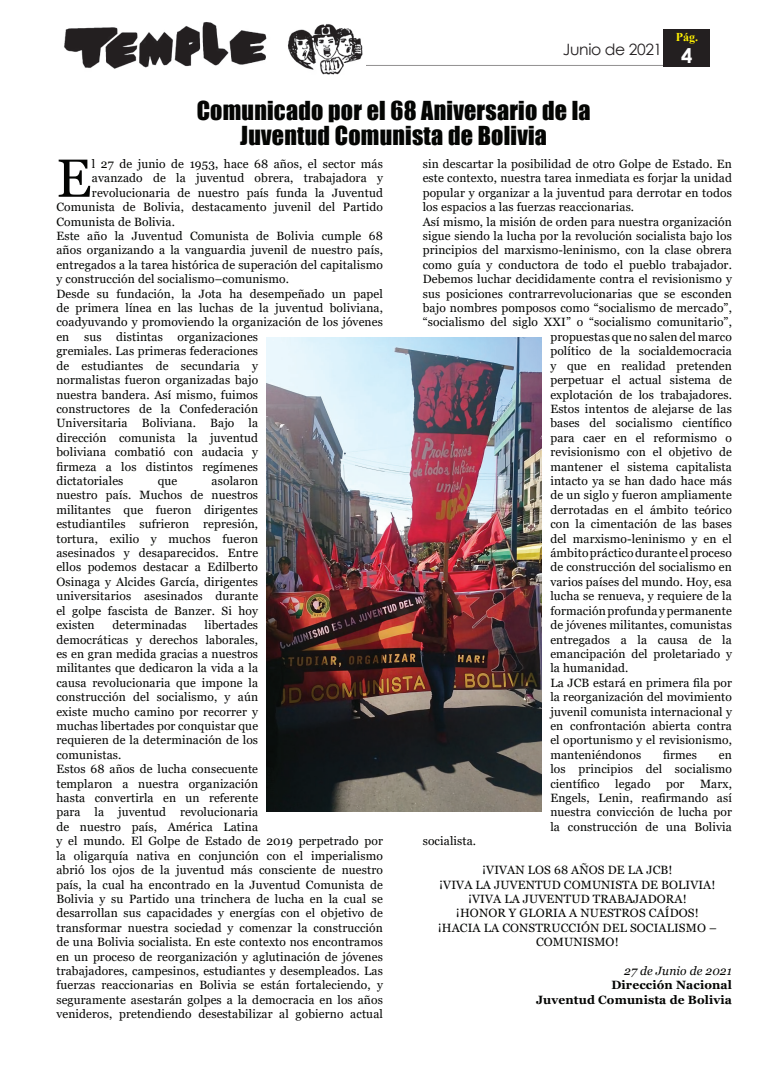
<style>
.page{position:relative;width:766px;height:1078px;background:#fff}
.page>*{position:absolute;margin:0;border:0;box-sizing:border-box;transform-origin:0 0}
.t1{font:53.6px "Georgia";color:#040503}
.t2{font:24px/25px "Impact";letter-spacing:.01em;color:#040503;text-align:center}
.t3{font:700 20.3px "Century Gothic";color:#fff}
.t4{font:15.6px "Century Gothic";letter-spacing:-.025em;color:#231f20}
.t5{font:12px/14.4px "Georgia";letter-spacing:.01em;color:#040503;text-align:justify}
.t6{font:700 12px/14.4px "Georgia";letter-spacing:.01em;color:#040503;text-align:right}
.t7{font:italic 12px "Georgia";letter-spacing:.01em;color:#040503}
.t8{font:700 12px "Times New Roman";color:#fff101}
</style>
<div class="page">
<hr style="left:366px;top:65px;width:297px;height:1px;background:#231f20">
<img style="left:64px;top:22px;width:299px;height:53px">
<div style="left:663px;top:29px;width:46px;height:38px;background:#231f20"></div>
<img style="left:266px;top:337px;width:275px;height:474px">
<p class="t4" style="left:563px;top:39px;width:101px">Junio de 2021</p>
<h2 class="t2" style="left:197px;top:97px;width:395px">Comunicado por el 68 Aniversario de la<br>Juventud Comunista de Bolivia</h2>
<p class="t8" style="left:675px;top:28px;width:24px">Pág.</p>
<h3 class="t3" style="left:681px;top:41px;width:13px">4</h3>
<h1 class="t1" style="left:56px;top:146px;width:36px">E</h1>
<p class="t5" style="left:92px;top:157px;width:292px">l 27 de junio de 1953, hace 68 años, el sector más</p>
<p class="t5" style="left:92px;top:171px;width:292px">avanzado de la juventud obrera, trabajadora y</p>
<p class="t5" style="left:92px;top:186px;width:292px">revolucionaria de nuestro país funda la Juventud</p>
<p class="t5" style="left:56px;top:200px;width:328px">Comunista de Bolivia, destacamento juvenil del Partido</p>
<p class="t5" style="left:56px;top:214px;width:120px">Comunista de Bolivia.</p>
<p class="t5" style="left:56px;top:229px;width:328px">Este año la Juventud Comunista de Bolivia cumple 68</p>
<p class="t5" style="left:56px;top:243px;width:328px">años organizando a la vanguardia juvenil de nuestro país,</p>
<p class="t5" style="left:56px;top:258px;width:328px">entregados a la tarea histórica de superación del capitalismo</p>
<p class="t5" style="left:56px;top:272px;width:234px">y construcción del socialismo–comunismo.</p>
<p class="t5" style="left:56px;top:286px;width:328px">Desde su fundación, la Jota ha desempeñado un papel</p>
<p class="t5" style="left:56px;top:301px;width:328px">de primera línea en las luchas de la juventud boliviana,</p>
<p class="t5" style="left:56px;top:315px;width:328px">coadyuvando y promoviendo la organización de los jóvenes</p>
<p class="t5" style="left:56px;top:330px;width:203px">en sus distintas organizaciones</p>
<p class="t5" style="left:56px;top:344px;width:203px">gremiales. Las primeras federaciones</p>
<p class="t5" style="left:56px;top:358px;width:203px">de estudiantes de secundaria y</p>
<p class="t5" style="left:56px;top:373px;width:203px">normalistas fueron organizadas bajo</p>
<p class="t5" style="left:56px;top:387px;width:203px">nuestra bandera. Así mismo, fuimos</p>
<p class="t5" style="left:56px;top:402px;width:203px">constructores de la Confederación</p>
<p class="t5" style="left:56px;top:416px;width:203px">Universitaria Boliviana. Bajo la</p>
<p class="t5" style="left:56px;top:430px;width:203px">dirección comunista la juventud</p>
<p class="t5" style="left:56px;top:445px;width:203px">boliviana combatió con audacia y</p>
<p class="t5" style="left:56px;top:459px;width:203px">firmeza a los distintos regímenes</p>
<p class="t5" style="left:56px;top:474px;width:68px">dictatoriales</p>
<p class="t5" style="left:158px;top:474px;width:21px">que</p>
<p class="t5" style="left:56px;top:474px;width:203px;text-indent:155px">asolaron nuestro país. Muchos de nuestros militantes que fueron dirigentes estudiantiles sufrieron represión, tortura, exilio y muchos fueron asesinados y desaparecidos. Entre ellos podemos destacar a Edilberto Osinaga y Alcides García, dirigentes universitarios asesinados durante el golpe fascista de Banzer. Si hoy existen</p>
<p class="t5" style="left:56px;top:618px;width:328px;text-align:left;text-indent:148px">libertades<br>democráticas y derechos laborales,<br>es en gran medida gracias a nuestros<br>militantes que dedicaron la vida a la<br>causa revolucionaria que impone la<br>construcción del socialismo, y aún<br>existe mucho camino por recorrer y<br>muchas libertades por conquistar que<br>requieren de la determinación de los<br>comunistas.<br>Estos 68 años de lucha consecuente<br>templaron a nuestra organización<br>hasta convertirla en un referente<br>para la juventud revolucionaria<br>de nuestro país, América Latina<br>y el mundo. El Golpe de Estado de 2019 perpetrado por la oligarquía nativa en conjunción con el imperialismo abrió los ojos de la juventud más consciente de nuestro país, la cual ha encontrado en la Juventud Comunista de Bolivia y su Partido una trinchera de lucha en la cual se desarrollan sus capacidades y energías con el objetivo de transformar nuestra sociedad y comenzar la construcción de una Bolivia socialista. En este contexto nos encontramos en un proceso de reorganización y aglutinación de jóvenes trabajadores, campesinos, estudiantes y desempleados. Las fuerzas reaccionarias en Bolivia se están fortaleciendo, y seguramente asestarán golpes a la democracia en los años venideros, pretendiendo desestabilizar al gobierno actual</p>
<p class="t5" style="left:112px;top:618px;width:76px">determinadas</p>
<p class="t5" style="left:422px;top:157px;width:310px">sin descartar la posibilidad de otro Golpe de Estado. En</p>
<p class="t5" style="left:422px;top:171px;width:310px">este contexto, nuestra tarea inmediata es forjar la unidad</p>
<p class="t5" style="left:422px;top:186px;width:310px">popular y organizar a la juventud para derrotar en todos</p>
<p class="t5" style="left:422px;top:200px;width:213px">los espacios a las fuerzas reaccionarias.</p>
<p class="t5" style="left:422px;top:214px;width:310px">Así mismo, la misión de orden para nuestra organización</p>
<p class="t5" style="left:422px;top:229px;width:310px">sigue siendo la lucha por la revolución socialista bajo los</p>
<p class="t5" style="left:422px;top:243px;width:310px">principios del marxismo-leninismo, con la clase obrera</p>
<p class="t5" style="left:422px;top:258px;width:310px">como guía y conductora de todo el pueblo trabajador.</p>
<p class="t5" style="left:422px;top:272px;width:310px">Debemos luchar decididamente contra el revisionismo y</p>
<p class="t5" style="left:422px;top:286px;width:310px">sus posiciones contrarrevolucionarias que se esconden</p>
<p class="t5" style="left:422px;top:301px;width:310px">bajo nombres pomposos como “socialismo de mercado”,</p>
<p class="t5" style="left:422px;top:315px;width:310px">“socialismo del siglo XXI” o “socialismo comunitario”,</p>
<p class="t5" style="left:550px;top:330px;width:183px">propuestas que no salen del marco</p>
<p class="t5" style="left:550px;top:344px;width:183px">político de la socialdemocracia</p>
<p class="t5" style="left:550px;top:358px;width:183px">y que en realidad pretenden</p>
<p class="t5" style="left:550px;top:373px;width:183px">perpetuar el actual sistema de</p>
<p class="t5" style="left:550px;top:387px;width:183px">explotación de los trabajadores.</p>
<p class="t5" style="left:550px;top:402px;width:183px">Estos intentos de alejarse de las</p>
<p class="t5" style="left:550px;top:416px;width:183px">bases del socialismo científico</p>
<p class="t5" style="left:550px;top:430px;width:183px">para caer en el reformismo o</p>
<p class="t5" style="left:550px;top:445px;width:183px">revisionismo con el objetivo de</p>
<p class="t5" style="left:550px;top:459px;width:183px">mantener el sistema capitalista</p>
<p class="t5" style="left:550px;top:474px;width:183px">intacto ya se han dado hace más</p>
<p class="t5" style="left:550px;top:488px;width:183px">de un siglo y fueron ampliamente</p>
<p class="t5" style="left:550px;top:502px;width:183px">derrotadas en el ámbito teórico</p>
<p class="t5" style="left:550px;top:517px;width:183px">con la cimentación de las bases</p>
<p class="t5" style="left:550px;top:531px;width:183px">del marxismo-leninismo y en el</p>
<p class="t5" style="left:550px;top:546px;width:183px">ámbito práctico durante el proceso</p>
<p class="t5" style="left:550px;top:560px;width:183px">de construcción del socialismo en</p>
<p class="t5" style="left:550px;top:574px;width:183px">varios países del mundo. Hoy, esa</p>
<p class="t5" style="left:550px;top:589px;width:183px">lucha se renueva, y requiere de la</p>
<p class="t5" style="left:550px;top:603px;width:183px">formación profunda y permanente</p>
<p class="t5" style="left:550px;top:618px;width:183px">de jóvenes militantes, comunistas</p>
<p class="t5" style="left:550px;top:632px;width:183px">entregados a la causa de la</p>
<p class="t5" style="left:550px;top:646px;width:183px">emancipación del proletariado y</p>
<p class="t5" style="left:550px;top:661px;width:79px">la humanidad.</p>
<p class="t5" style="left:550px;top:675px;width:183px">La JCB estará en primera fila por</p>
<p class="t5" style="left:550px;top:690px;width:183px">la reorganización del movimiento</p>
<p class="t5" style="left:550px;top:704px;width:183px">juvenil comunista internacional y</p>
<p class="t5" style="left:550px;top:718px;width:183px">en confrontación abierta contra</p>
<p class="t5" style="left:550px;top:733px;width:183px">el oportunismo y el revisionismo,</p>
<p class="t5" style="left:550px;top:747px;width:92px">manteniéndonos</p>
<p class="t5" style="left:663px;top:747px;width:35px">firmes</p>
<p class="t5" style="left:550px;top:747px;width:183px;text-indent:168px">en los principios del socialismo científico</p>
<p class="t5" style="left:615px;top:776px;width:37px">legado</p>
<p class="t5" style="left:666px;top:776px;width:20px">por</p>
<p class="t5" style="left:550px;top:776px;width:183px;text-indent:150px">Marx, Engels, Lenin, reafirmando así nuestra convicción de lucha por la construcción de una Bolivia</p>
<p class="t5" style="left:422px;top:834px;width:55px">socialista.</p>
<p class="t5" style="left:437px;top:862px;width:280px;text-align:center">¡VIVAN LOS 68 AÑOS DE LA JCB!<br>¡VIVA LA JUVENTUD COMUNISTA DE BOLIVIA! ¡VIVA LA JUVENTUD TRABAJADORA!<br>¡HONOR Y GLORIA A NUESTROS CAÍDOS! ¡HACIA LA CONSTRUCCIÓN DEL SOCIALISMO –<br>COMUNISMO!</p>
<p class="t7" style="left:624px;top:963px;width:109px">27 de Junio de 2021</p>
<p class="t6" style="left:536px;top:977px;width:197px">Dirección Nacional<br>Juventud Comunista de Bolivia</p>
</div>
